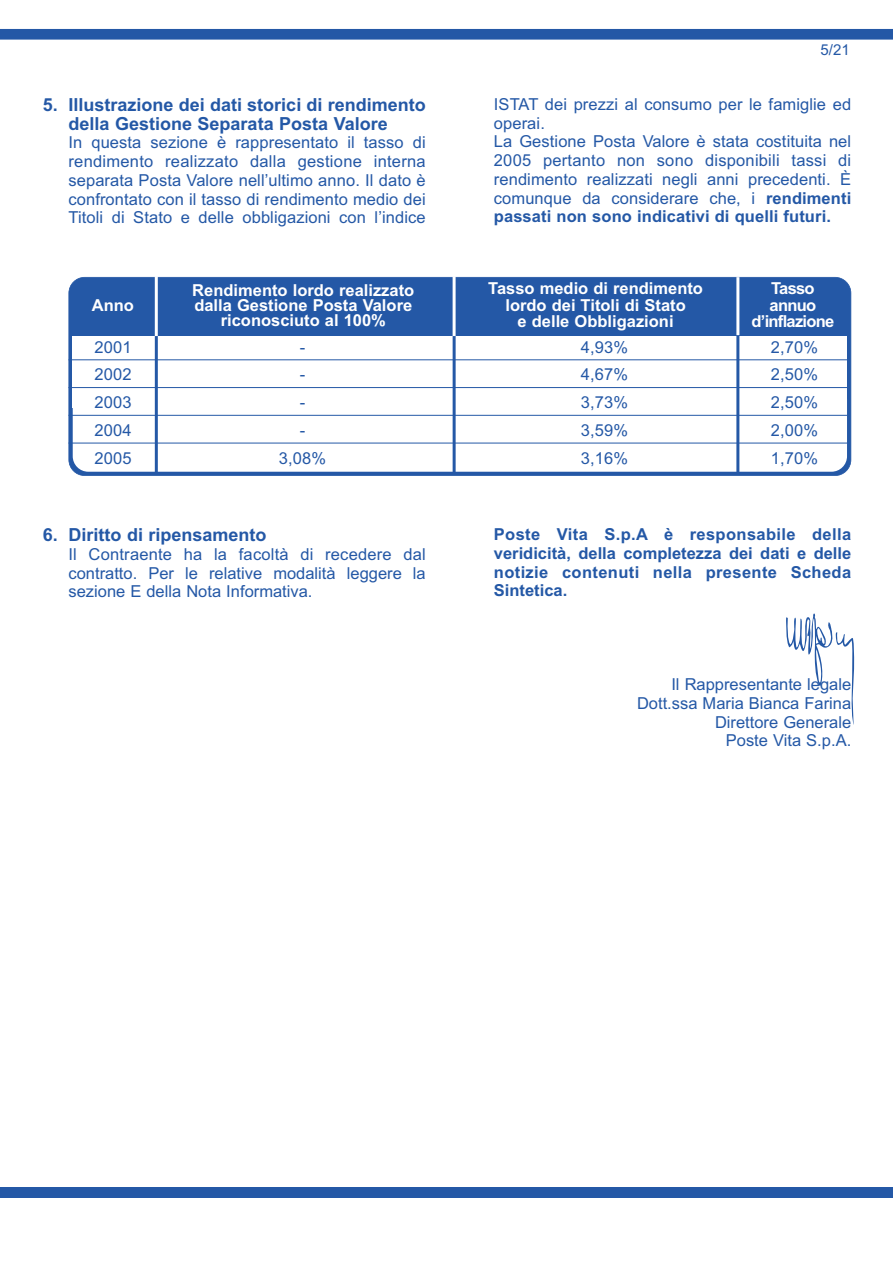
<style>
.page{position:relative;width:893px;height:1263px;background:#fff}
.page>*{position:absolute;margin:0;border:0;box-sizing:border-box;transform-origin:0 0}
.t1{font:18px/18.8px "Arial Bold MS";color:#2458a6}
.t2{font:16.5px/18.8px "Arial MS";letter-spacing:.005em;color:#2458a6;text-align:justify}
.t3{font:16.5px/18.8px "Arial Bold MS";letter-spacing:.005em;color:#2458a6;text-align:justify}
.t4{font:16.5px/16.5px "Arial Bold MS";color:#fff;text-align:center}
.t5{font:16.5px/16.5px "Arial Bold MS";letter-spacing:-.045em;color:#fff;text-align:center}
.t6{font:15px "Arial MS";color:#2458a6}
.s1{font-family:"Arial Bold MS"}
</style>
<div class="page">
<div style="left:0;top:1187px;width:892px;height:11px;background:#2458a6"></div>
<div style="left:0;top:29px;width:892px;height:11px;background:#2458a6"></div>
<svg style="left:786px;top:613px;width:68px;height:112px"></svg>
<div style="left:69px;top:277px;width:781px;height:199px;background:#2458a6;border-radius:16px"></div>
<div style="left:68px;top:277px;width:783px;height:199px;border:2px solid #2458a6;border-radius:16px"></div>
<div style="left:73px;top:336px;width:774px;height:71px;background:#fff"></div>
<div style="left:73px;top:384px;width:774px;height:88px;background:#fff;border-radius:16px"></div>
<hr style="left:68px;top:359px;width:779px;height:1px;background:#2458a6">
<hr style="left:68px;top:387px;width:779px;height:1px;background:#2458a6">
<hr style="left:68px;top:415px;width:779px;height:1px;background:#2458a6">
<hr style="left:68px;top:443px;width:779px;height:1px;background:#2458a6">
<hr style="left:736px;top:336px;width:3px;height:137px;background:#2458a6">
<hr style="left:736px;top:277px;width:3px;height:58px;background:#fff">
<hr style="left:155px;top:336px;width:3px;height:137px;background:#2458a6">
<hr style="left:155px;top:276px;width:3px;height:60px;background:#fff">
<hr style="left:452px;top:336px;width:3px;height:137px;background:#2458a6">
<hr style="left:452px;top:276px;width:3px;height:60px;background:#fff">
<p class="t1" style="left:68px;top:97px;width:359px;text-indent:-26px">5. Illustrazione dei dati storici di rendimento della Gestione Separata Posta Valore</p>
<p class="t2" style="left:68px;top:135px;width:359px">In questa sezione è rappresentato il tasso di rendimento realizzato dalla gestione interna separata Posta Valore nell’ultimo anno. Il dato è confrontato con il tasso di rendimento medio dei Titoli di Stato e delle obbligazioni con l’indice</p>
<p class="t6" style="left:820px;top:44px;width:31px">5/21</p>
<p class="t2" style="left:494px;top:96px;width:359px;text-align:left">ISTAT dei prezzi al consumo per le famiglie ed operai.<br>La Gestione Posta Valore è stata costituita nel 2005 pertanto non sono disponibili tassi di rendimento realizzati negli anni precedenti. È comunque da considerare che, i <span class="s1">rendimenti</span></p>
<p class="t3" style="left:494px;top:209px;width:338px">passati non sono indicativi di quelli futuri.</p>
<p class="t4" style="left:92px;top:298px;width:44px">Anno</p>
<p class="t4" style="left:192px;top:284px;width:223px;line-height:15px">Rendimento lordo realizzato dalla Gestione Posta Valore riconosciuto al 100%</p>
<p class="t5" style="left:751px;top:282px;width:84px">Tasso annuo d’inflazione</p>
<p class="t4" style="left:488px;top:282px;width:216px">Tasso medio di rendimento lordo dei Titoli di Stato<br>e delle Obbligazioni</p>
<p class="t2" style="left:95px;top:339px;width:38px">2001</p>
<p class="t2" style="left:300px;top:339px;width:7px">-</p>
<p class="t2" style="left:581px;top:339px;width:49px">4,93%</p>
<p class="t2" style="left:770px;top:339px;width:49px">2,70%</p>
<p class="t2" style="left:95px;top:367px;width:38px">2002</p>
<p class="t2" style="left:300px;top:367px;width:7px">-</p>
<p class="t2" style="left:581px;top:367px;width:49px">4,67%</p>
<p class="t2" style="left:770px;top:367px;width:49px">2,50%</p>
<p class="t2" style="left:95px;top:394px;width:38px">2003</p>
<p class="t2" style="left:300px;top:394px;width:7px">-</p>
<p class="t2" style="left:581px;top:394px;width:49px">3,73%</p>
<p class="t2" style="left:770px;top:394px;width:49px">2,50%</p>
<p class="t2" style="left:95px;top:422px;width:38px">2004</p>
<p class="t2" style="left:300px;top:422px;width:7px">-</p>
<p class="t2" style="left:581px;top:422px;width:49px">3,59%</p>
<p class="t2" style="left:770px;top:422px;width:49px">2,00%</p>
<p class="t2" style="left:95px;top:450px;width:38px">2005</p>
<p class="t2" style="left:279px;top:450px;width:49px">3,08%</p>
<p class="t2" style="left:581px;top:450px;width:49px">3,16%</p>
<p class="t2" style="left:770px;top:450px;width:49px">1,70%</p>
<p class="t1" style="left:43px;top:527px;width:225px">6. Diritto di ripensamento</p>
<p class="t2" style="left:68px;top:546px;width:359px">Il Contraente ha la facoltà di recedere dal contratto. Per le relative modalità leggere la sezione E della Nota Informativa.</p>
<p class="t3" style="left:494px;top:526px;width:359px">Poste Vita S.p.A è responsabile della veridicità, della completezza dei dati e delle notizie contenuti nella presente Scheda Sintetica.</p>
<p class="t2" style="left:637px;top:676px;width:216px;text-align:right">Il Rappresentante legale<br>Dott.ssa Maria Bianca Farina<br>Direttore Generale<br>Poste Vita S.p.A.</p>
</div>
